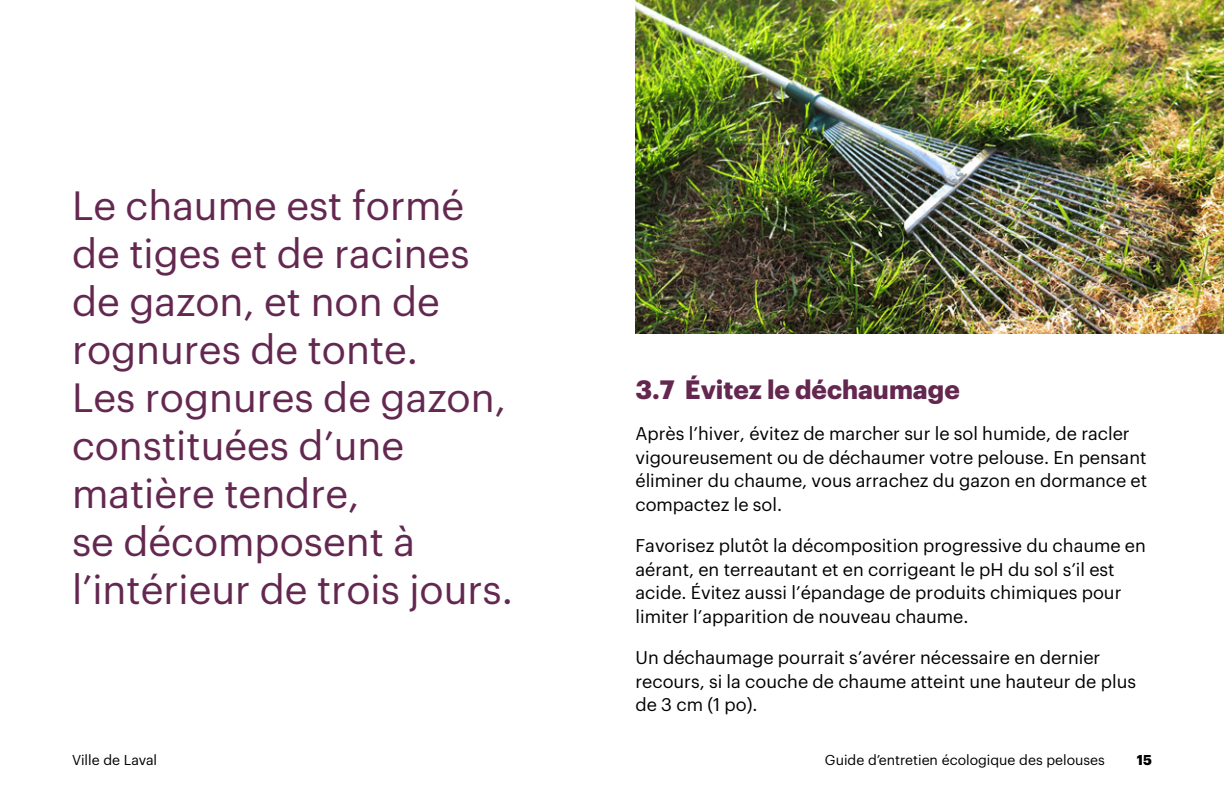
<style>
.page{position:relative;width:1224px;height:792px;background:#fff}
.page>*{position:absolute;margin:0;border:0;box-sizing:border-box;transform-origin:0 0}
.t1{font:40px/48px "Graphik";color:#642850}
.t2{font:700 26px "Graphik";color:#642850}
.t3{font:18px/23.6px "Graphik";color:#000}
.t4{font:14px "Graphik";color:#000}
.t5{font:700 14px "Graphik";color:#000}
</style>
<div class="page">
<img style="left:635px;top:0;width:589px;height:334px">
<h1 class="t1" style="left:72px;top:178px;width:443px">Le chaume est formé de tiges et de racines de gazon, et non de rognures de tonte.<br>Les rognures de gazon, constituées d’une matière tendre,<br>se décomposent à l’intérieur de trois jours.</h1>
<h2 class="t2" style="left:635px;top:369px;width:326px">3.7 Évitez le déchaumage</h2>
<p class="t3" style="left:635px;top:420px;width:513px">Après l’hiver, évitez de marcher sur le sol humide, de racler vigoureusement ou de déchaumer votre pelouse. En pensant éliminer du chaume, vous arrachez du gazon en dormance et compactez le sol.</p>
<p class="t3" style="left:635px;top:532px;width:512px">Favorisez plutôt la décomposition progressive du chaume en aérant, en terreautant et en corrigeant le pH du sol s’il est acide. Évitez aussi l’épandage de produits chimiques pour limiter l’apparition de nouveau chaume.</p>
<p class="t3" style="left:635px;top:644px;width:502px">Un déchaumage pourrait s’avérer nécessaire en dernier recours, si la couche de chaume atteint une hauteur de plus de 3 cm (1 po).</p>
<p class="t4" style="left:72px;top:749px;width:87px">Ville de Laval</p>
<p class="t4" style="left:825px;top:749px;width:282px">Guide d’entretien écologique des pelouses</p>
<p class="t5" style="left:1137px;top:749px;width:17px">15</p>
</div>
